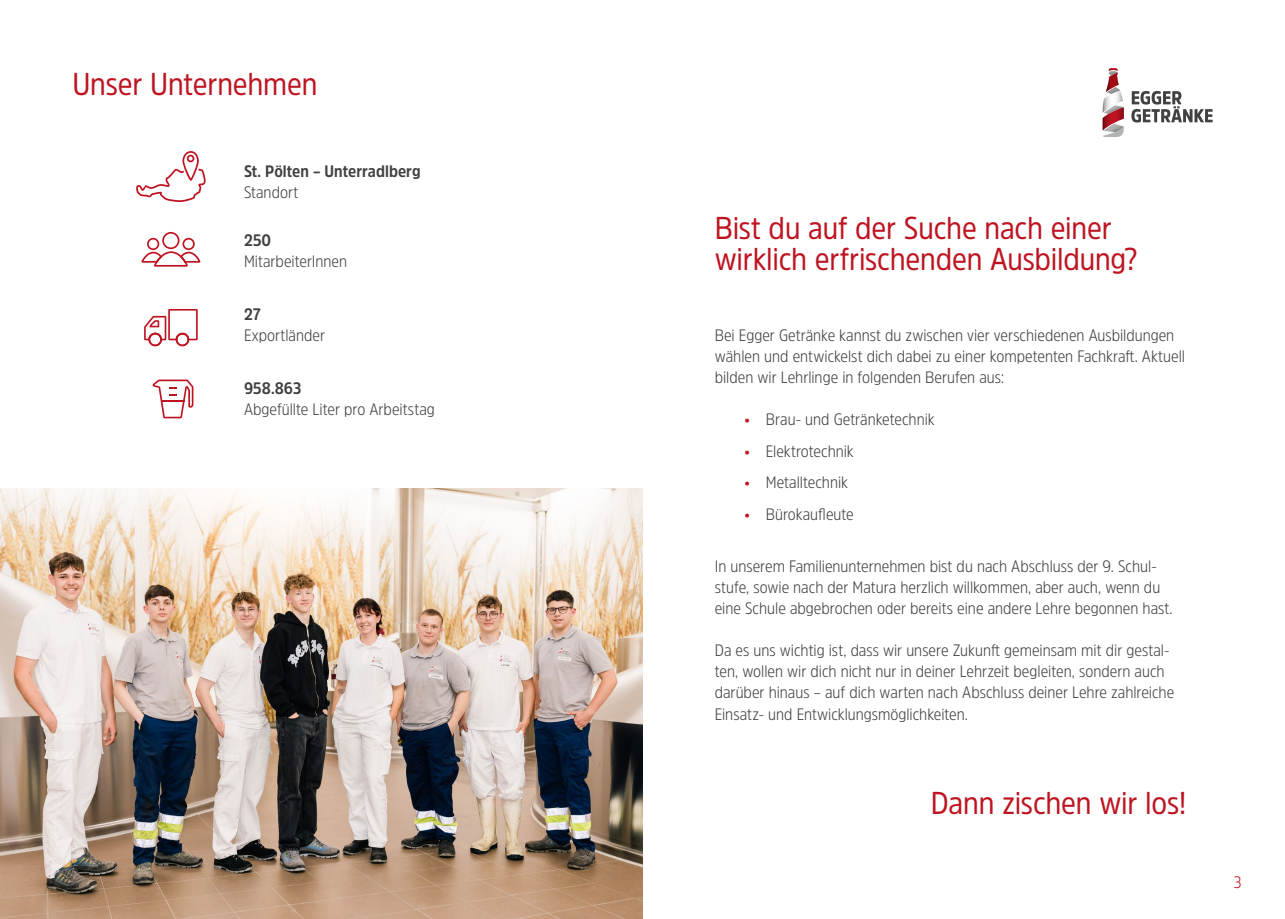
<style>
.page{position:relative;width:1285px;height:919px;background:#fff}
.page>*{position:absolute;margin:0;border:0;box-sizing:border-box;transform-origin:0 0}
.t1{font:31.5px/31.5px "Amsi Pro Narw";letter-spacing:-.005em;color:#be1421}
.t2{font:300 16.5px/21px "Amsi Pro Narw";color:#414140}
.t3{font:700 16.5px "Amsi Pro Narw";letter-spacing:.005em;color:#414140}
.t4{font:300 16.5px "Amsi Pro Narw";color:#be1421}
.s1{color:#be1421}
</style>
<div class="page">
<svg style="left:136px;top:151px;width:70px;height:51px"></svg>
<svg style="left:141px;top:232px;width:59px;height:34px"></svg>
<svg style="left:152px;top:379px;width:41px;height:39px"></svg>
<svg style="left:144px;top:309px;width:54px;height:37px"></svg>
<svg style="left:1131px;top:91px;width:81px;height:31px"></svg>
<svg style="left:1102px;top:68px;width:21px;height:69px"></svg>
<img style="left:0;top:488px;width:642px;height:430px">
<h1 class="t1" style="left:72px;top:67px;width:247px">Unser Unternehmen</h1>
<p class="t3" style="left:244px;top:160px;width:178px">St. Pölten – Unterradlberg</p>
<p class="t2" style="left:244px;top:181px;width:56px">Standort</p>
<p class="t3" style="left:244px;top:228px;width:29px">250</p>
<p class="t2" style="left:244px;top:250px;width:105px">MitarbeiterInnen</p>
<p class="t3" style="left:244px;top:303px;width:18px">27</p>
<p class="t2" style="left:244px;top:324px;width:82px">Exportländer</p>
<p class="t3" style="left:244px;top:377px;width:59px">958.863</p>
<p class="t2" style="left:244px;top:398px;width:192px">Abgefüllte Liter pro Arbeitstag</p>
<h1 class="t1" style="left:714px;top:211px;width:424px">Bist du auf der Suche nach einer wirklich erfrischenden Ausbildung?</h1>
<p class="t2" style="left:714px;top:324px;width:471px">Bei Egger Getränke kannst du zwischen vier verschiedenen Ausbildungen wählen und entwickelst dich dabei zu einer kompetenten Fachkraft. Aktuell bilden wir Lehrlinge in folgenden Berufen aus:</p>
<p class="t2" style="left:744px;top:408px;width:191px"><span class="s1">•</span> Brau- und Getränketechnik</p>
<p class="t2" style="left:744px;top:440px;width:111px"><span class="s1">•</span> Elektrotechnik</p>
<p class="t2" style="left:744px;top:471px;width:105px"><span class="s1">•</span> Metalltechnik</p>
<p class="t2" style="left:744px;top:503px;width:111px"><span class="s1">•</span> Bürokaufleute</p>
<p class="t2" style="left:714px;top:555px;width:459px">In unserem Familienunternehmen bist du nach Abschluss der 9. Schul&shy;stufe, sowie nach der Matura herzlich willkommen, aber auch, wenn du eine Schule abgebrochen oder bereits eine andere Lehre begonnen hast.</p>
<p class="t2" style="left:714px;top:639px;width:461px">Da es uns wichtig ist, dass wir unsere Zukunft gemeinsam mit dir gestal&shy;ten, wollen wir dich nicht nur in deiner Lehrzeit begleiten, sondern auch darüber hinaus – auf dich warten nach Abschluss deiner Lehre zahlreiche Einsatz- und Entwicklungsmöglichkeiten.</p>
<h1 class="t1" style="left:930px;top:786px;width:257px">Dann zischen wir los!</h1>
<p class="t4" style="left:1233px;top:870px;width:9px">3</p>
</div>
